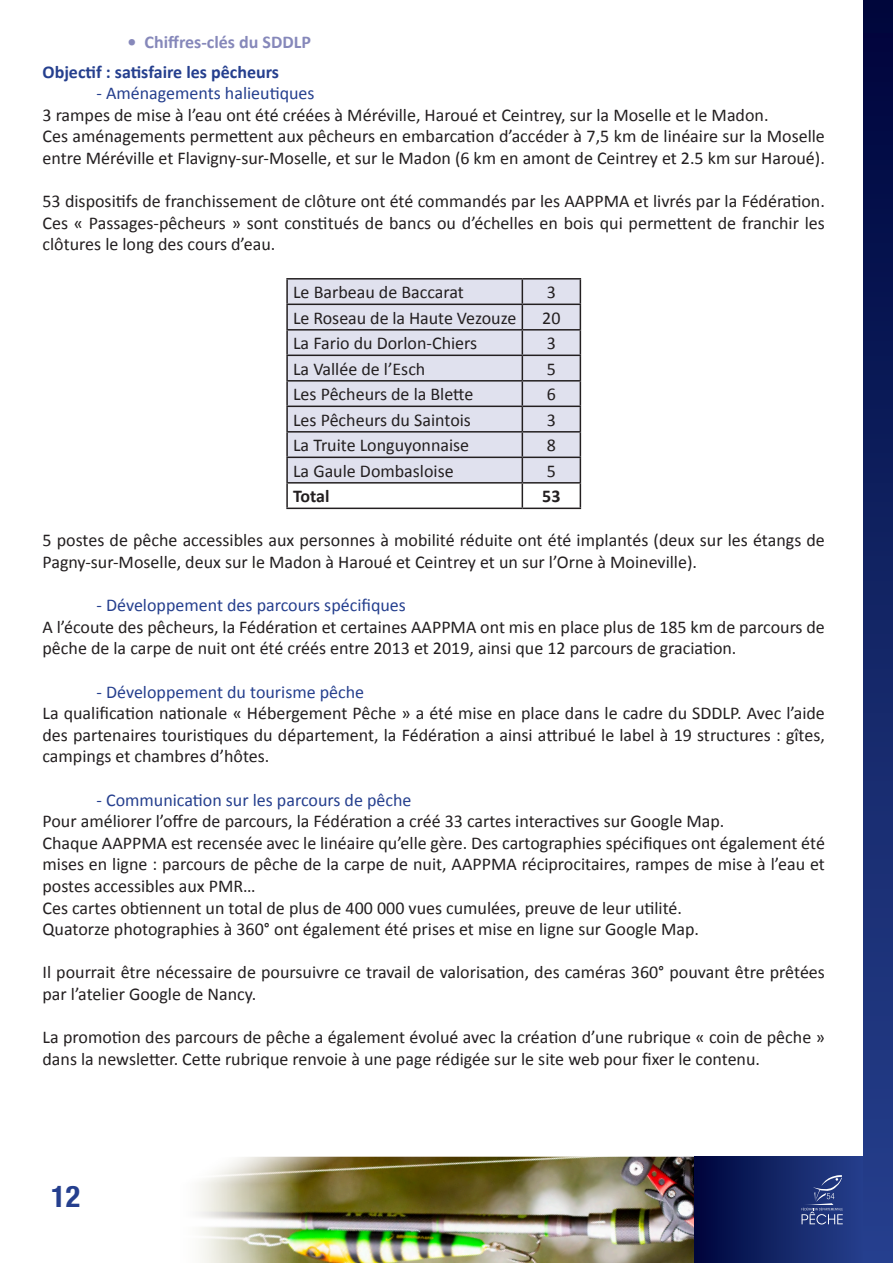
<style>
.page{position:relative;width:893px;height:1263px;background:#fff}
.page>*{position:absolute;margin:0;border:0;box-sizing:border-box;transform-origin:0 0}
.t1{font:700 condensed 30px "Helvetica Neue";color:#253f8e}
.t2{font:18px/21.6px "Calibri";color:#231f20}
.t3{font:18px "Calibri";color:#253f8e}
.t4{font:700 18px "Calibri";color:#253f8e}
.t5{font:700 18px "Calibri";color:#8688ba}
.t6{font:700 18px "Calibri";color:#231f20}
</style>
<div class="page">
<img style="left:199px;top:1157px;width:496px;height:106px">
<div style="left:695px;top:1157px;width:171px;height:106px;background:linear-gradient(to right,#00063d,#27418e)"></div>
<div style="left:288px;top:280px;width:292px;height:202px;background:#e0e1ee"></div>
<hr style="left:286px;top:278px;width:236px;height:2px;background:#231f20">
<hr style="left:286px;top:280px;width:2px;height:24px;background:#231f20">
<hr style="left:522px;top:278px;width:59px;height:2px;background:#231f20">
<hr style="left:286px;top:304px;width:236px;height:1px;background:#231f20">
<hr style="left:286px;top:305px;width:2px;height:24px;background:#231f20">
<hr style="left:522px;top:304px;width:59px;height:1px;background:#231f20">
<hr style="left:286px;top:329px;width:236px;height:2px;background:#231f20">
<hr style="left:286px;top:331px;width:2px;height:24px;background:#231f20">
<hr style="left:522px;top:329px;width:59px;height:2px;background:#231f20">
<hr style="left:286px;top:355px;width:236px;height:1px;background:#231f20">
<hr style="left:286px;top:356px;width:2px;height:24px;background:#231f20">
<hr style="left:522px;top:355px;width:59px;height:1px;background:#231f20">
<hr style="left:286px;top:380px;width:236px;height:2px;background:#231f20">
<hr style="left:286px;top:382px;width:2px;height:24px;background:#231f20">
<hr style="left:522px;top:380px;width:59px;height:2px;background:#231f20">
<hr style="left:286px;top:406px;width:236px;height:1px;background:#231f20">
<hr style="left:286px;top:407px;width:2px;height:24px;background:#231f20">
<hr style="left:522px;top:406px;width:59px;height:1px;background:#231f20">
<hr style="left:286px;top:431px;width:236px;height:2px;background:#231f20">
<hr style="left:286px;top:433px;width:2px;height:24px;background:#231f20">
<hr style="left:522px;top:431px;width:59px;height:2px;background:#231f20">
<hr style="left:286px;top:457px;width:236px;height:1px;background:#231f20">
<hr style="left:286px;top:458px;width:2px;height:24px;background:#231f20">
<hr style="left:522px;top:457px;width:59px;height:1px;background:#231f20">
<hr style="left:286px;top:482px;width:236px;height:2px;background:#231f20">
<hr style="left:286px;top:484px;width:2px;height:24px;background:#231f20">
<hr style="left:522px;top:482px;width:59px;height:2px;background:#231f20">
<svg style="left:522px;top:280px;width:1px;height:228px"></svg>
<svg style="left:580px;top:280px;width:1px;height:228px"></svg>
<hr style="left:286px;top:508px;width:236px;height:1px;background:#231f20">
<hr style="left:522px;top:508px;width:59px;height:1px;background:#231f20">
<svg style="left:801px;top:1174px;width:42px;height:50px;background:#3a4d8a"></svg>
<div style="left:863px;top:0;width:30px;height:1263px;background:linear-gradient(to bottom,#00063d,#27418e)"></div>
<p class="t5" style="left:128px;top:30px;width:185px">• Chiffres-clés du SDDLP</p>
<p class="t4" style="left:43px;top:60px;width:238px">Objectif : satisfaire les pêcheurs</p>
<p class="t3" style="left:97px;top:82px;width:220px">- Aménagements halieutiques</p>
<p class="t2" style="left:43px;top:103px;width:727px">3 rampes de mise à l’eau ont été créées à Méréville, Haroué et Ceintrey, sur la Moselle et le Madon.</p>
<p class="t2" style="left:43px;top:125px;width:784px">Ces aménagements permettent aux pêcheurs en embarcation d’accéder à 7,5 km de linéaire sur la Moselle entre Méréville et Flavigny-sur-Moselle, et sur le Madon (6 km en amont de Ceintrey et 2.5 km sur Haroué).</p>
<p class="t2" style="left:43px;top:190px;width:784px;text-align:justify">53 dispositifs de franchissement de clôture ont été commandés par les AAPPMA et livrés par la Fédération.<br>Ces « Passages-pêcheurs » sont constitués de bancs ou d’échelles en bois qui permettent de franchir les clôtures le long des cours d’eau.</p>
<p class="t2" style="left:293px;top:281px;width:172px">Le Barbeau de Baccarat</p>
<p class="t2" style="left:547px;top:281px;width:11px">3</p>
<p class="t2" style="left:293px;top:306px;width:225px">Le Roseau de la Haute Vezouze</p>
<p class="t2" style="left:542px;top:306px;width:20px">20</p>
<p class="t2" style="left:293px;top:332px;width:186px">La Fario du Dorlon-Chiers</p>
<p class="t2" style="left:547px;top:332px;width:11px">3</p>
<p class="t2" style="left:293px;top:357px;width:134px">La Vallée de l’Esch</p>
<p class="t2" style="left:547px;top:357px;width:11px">5</p>
<p class="t2" style="left:293px;top:383px;width:182px">Les Pêcheurs de la Blette</p>
<p class="t2" style="left:547px;top:383px;width:11px">6</p>
<p class="t2" style="left:293px;top:408px;width:179px">Les Pêcheurs du Saintois</p>
<p class="t2" style="left:547px;top:408px;width:11px">3</p>
<p class="t2" style="left:293px;top:434px;width:178px">La Truite Longuyonnaise</p>
<p class="t2" style="left:547px;top:434px;width:11px">8</p>
<p class="t2" style="left:293px;top:459px;width:162px">La Gaule Dombasloise</p>
<p class="t2" style="left:547px;top:459px;width:11px">5</p>
<p class="t6" style="left:293px;top:485px;width:38px">Total</p>
<p class="t6" style="left:542px;top:485px;width:20px">53</p>
<p class="t2" style="left:43px;top:529px;width:784px">5 postes de pêche accessibles aux personnes à mobilité réduite ont été implantés (deux sur les étangs de<br>Pagny-sur-Moselle, deux sur le Madon à Haroué et Ceintrey et un sur l’Orne à Moineville).</p>
<p class="t3" style="left:97px;top:594px;width:311px">- Développement des parcours spécifiques</p>
<p class="t2" style="left:43px;top:615px;width:784px">A l’écoute des pêcheurs, la Fédération et certaines AAPPMA ont mis en place plus de 185 km de parcours de pêche de la carpe de nuit ont été créés entre 2013 et 2019, ainsi que 12 parcours de graciation.</p>
<p class="t3" style="left:97px;top:680px;width:269px">- Développement du tourisme pêche</p>
<p class="t2" style="left:43px;top:701px;width:784px;text-align:justify">La qualification nationale « Hébergement Pêche » a été mise en place dans le cadre du SDDLP. Avec l’aide des partenaires touristiques du département, la Fédération a ainsi attribué le label à 19 structures : gîtes, campings et chambres d’hôtes.</p>
<p class="t3" style="left:97px;top:788px;width:316px">- Communication sur les parcours de pêche</p>
<p class="t2" style="left:43px;top:809px;width:683px">Pour améliorer l’offre de parcours, la Fédération a créé 33 cartes interactives sur Google Map.</p>
<p class="t2" style="left:43px;top:831px;width:784px;text-align:justify">Chaque AAPPMA est recensée avec le linéaire qu’elle gère. Des cartographies spécifiques ont également été mises en ligne : parcours de pêche de la carpe de nuit, AAPPMA réciprocitaires, rampes de mise à l’eau et postes accessibles aux PMR…</p>
<p class="t2" style="left:43px;top:896px;width:641px">Ces cartes obtiennent un total de plus de 400 000 vues cumulées, preuve de leur utilité.</p>
<p class="t2" style="left:43px;top:917px;width:658px">Quatorze photographies à 360° ont également été prises et mise en ligne sur Google Map.</p>
<p class="t2" style="left:43px;top:961px;width:784px">Il pourrait être nécessaire de poursuivre ce travail de valorisation, des caméras 360° pouvant être prêtées par l’atelier Google de Nancy.</p>
<p class="t2" style="left:43px;top:1025px;width:784px">La promotion des parcours de pêche a également évolué avec la création d’une rubrique « coin de pêche » dans la newsletter. Cette rubrique renvoie à une page rédigée sur le site web pour fixer le contenu.</p>
<p class="t1" style="left:51px;top:1171px;width:30px">12</p>
</div>
